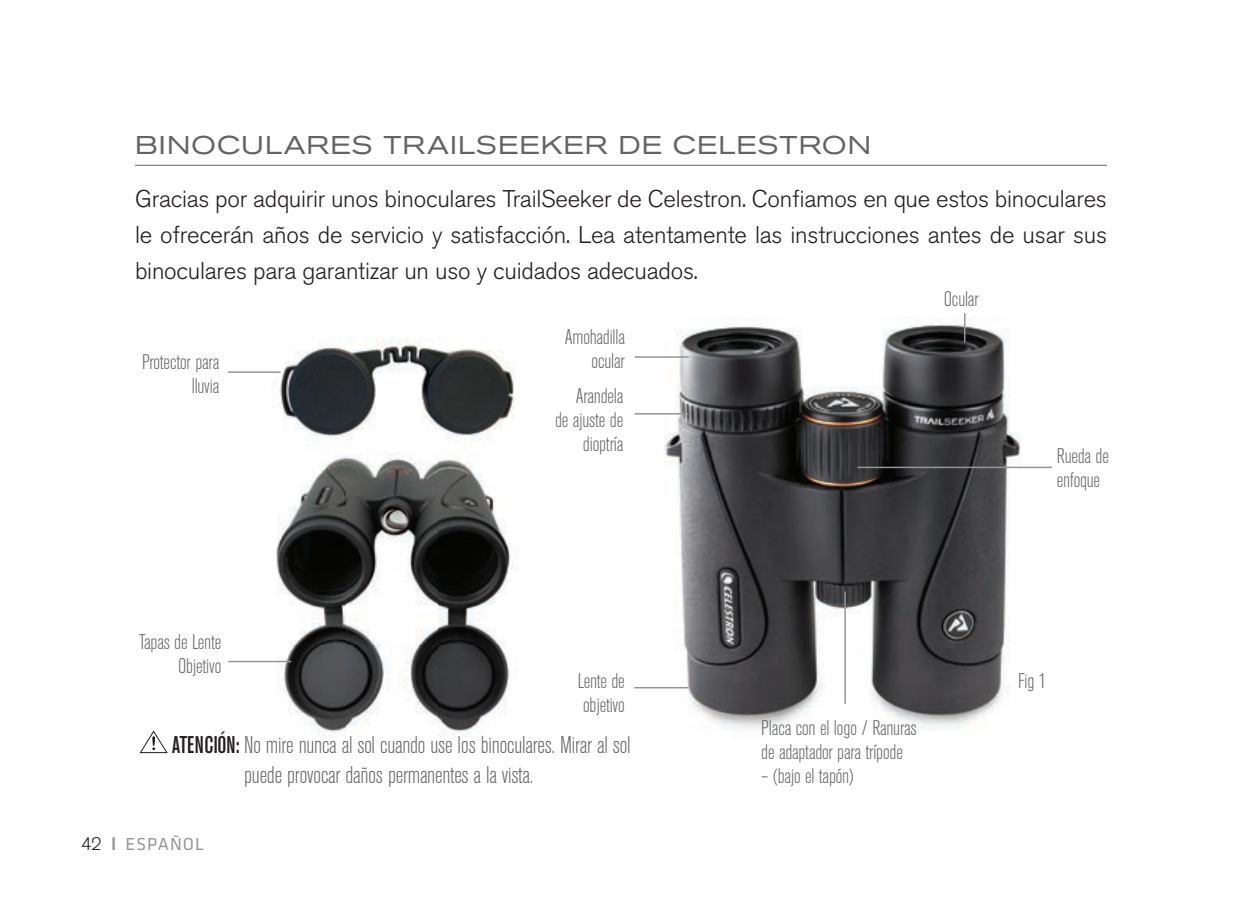
<style>
.page{position:relative;width:1242px;height:918px;background:#fff}
.page>*{position:absolute;margin:0;border:0;box-sizing:border-box;transform-origin:0 0}
.t1{font:expanded 25.5px "Akzidenz Grotesk BE";letter-spacing:.045em;color:#636366}
.t2{font:300 24px/36px "Akzidenz Grotesk BE";letter-spacing:-.01em;color:#231f20;text-align:justify}
.t3{font:300 condensed 24px/30px "Akzidenz Grotesk BE";letter-spacing:-.01em;color:#636366}
.t4{font:300 condensed 21px/24px "Akzidenz Grotesk BE";letter-spacing:-.01em;color:#636366;text-align:right}
.t5{font:18px "Klavika Basic";letter-spacing:.055em;color:#939598}
.s1{font-weight:500;color:#231f20}
.s2{font-family:"Akzidenz Grotesk BE";font-weight:300;color:#231f20}
.s3{font-family:"Akzidenz Grotesk BE";font-weight:500}
</style>
<div class="page">
<img style="left:254px;top:453px;width:259px;height:284px">
<img style="left:273px;top:338px;width:242px;height:104px">
<hr style="left:228px;top:371px;width:53px;height:2px;background:#939598">
<img style="left:645px;top:313px;width:398px;height:416px">
<hr style="left:228px;top:661px;width:63px;height:1px;background:#939598">
<hr style="left:135px;top:165px;width:972px;height:1px;background:#636366">
<svg style="left:139px;top:730px;width:29px;height:23px"></svg>
<hr style="left:635px;top:356px;width:54px;height:2px;background:#939598">
<svg style="left:964px;top:313px;width:1px;height:29px"></svg>
<hr style="left:844px;top:592px;width:2px;height:112px;background:#939598">
<hr style="left:635px;top:413px;width:54px;height:2px;background:#939598">
<hr style="left:857px;top:467px;width:195px;height:1px;background:#939598">
<hr style="left:634px;top:687px;width:54px;height:1px;background:#939598">
<p class="t1" style="left:135px;top:130px;width:738px">BINOCULARES TRAILSEEKER DE CELESTRON</p>
<p class="t2" style="left:135px;top:181px;width:974px">Gracias por adquirir unos binoculares TrailSeeker de Celestron. Confiamos en que estos binoculares le ofrecerán años de servicio y satisfacción. Lea atentamente las instrucciones antes de usar sus binoculares para garantizar un uso y cuidados adecuados.</p>
<p class="t4" style="left:142px;top:350px;width:79px">Protector para lluvia</p>
<p class="t4" style="left:139px;top:630px;width:84px">Tapas de Lente<br>Objetivo</p>
<p class="t4" style="left:565px;top:325px;width:62px">Amohadilla ocular</p>
<p class="t4" style="left:555px;top:385px;width:70px">Arandela<br>de ajuste de dioptría</p>
<p class="t4" style="left:578px;top:670px;width:49px;text-align:left">Lente de objetivo</p>
<p class="t3" style="left:244px;top:730px;width:388px;text-indent:-72px"><span class="s1">ATENCIÓN:</span> No mire nunca al sol cuando use los binoculares. Mirar al sol puede provocar daños permanentes a la vista.</p>
<p class="t5" style="left:81px;top:832px;width:125px"><span class="s2">42</span> <span class="s3">I</span> ESPAÑOL</p>
<p class="t4" style="left:944px;top:288px;width:36px">Ocular</p>
<p class="t4" style="left:1057px;top:444px;width:54px;text-align:left">Rueda de enfoque</p>
<p class="t4" style="left:761px;top:716px;width:157px;text-align:left">Placa con el logo / Ranuras de adaptador para trípode</p>
<p class="t4" style="left:761px;top:764px;width:94px">– (bajo el tapón)</p>
<p class="t4" style="left:1018px;top:669px;width:30px">Fig 1</p>
</div>
